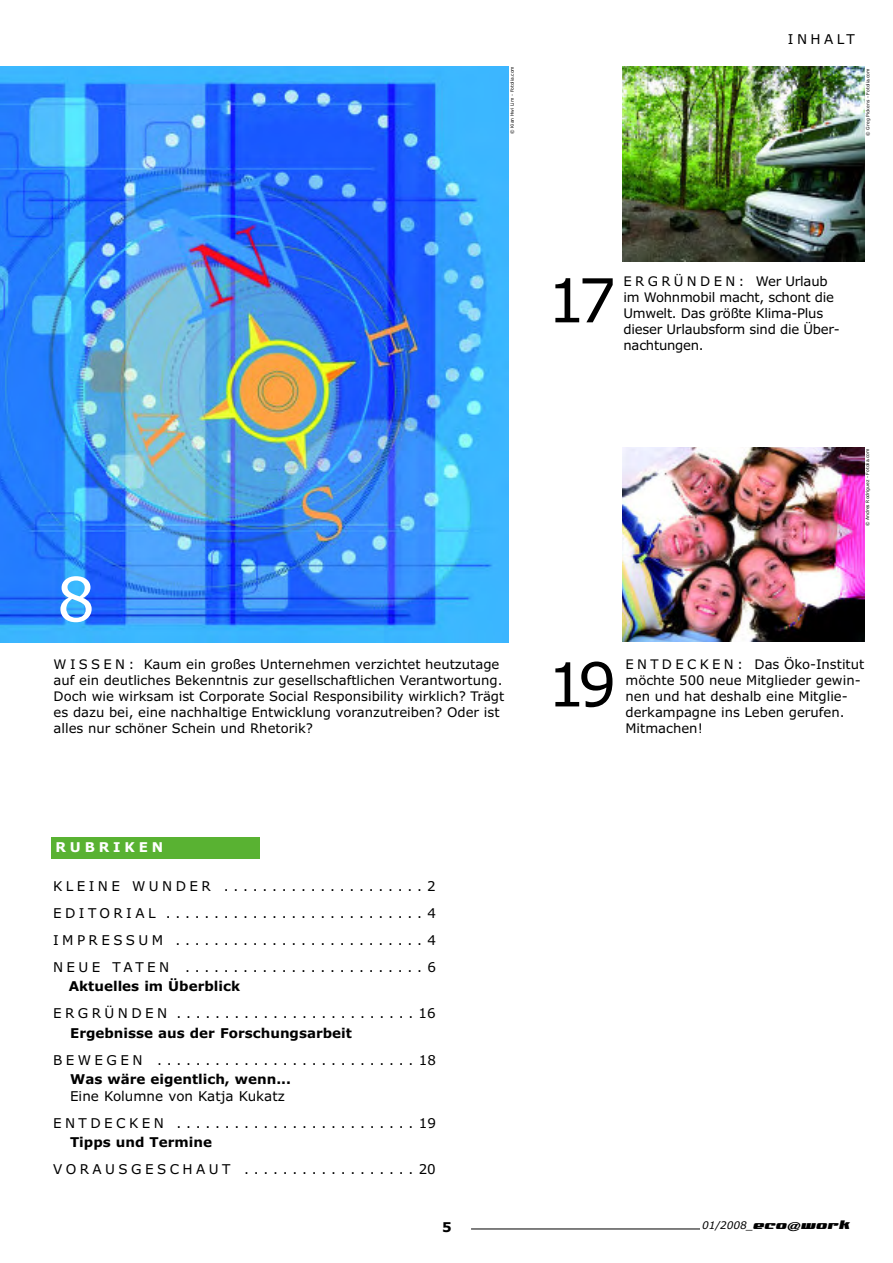
<style>
.page{position:relative;width:893px;height:1263px;background:#fff}
.page>*{position:absolute;margin:0;border:0;box-sizing:border-box;transform-origin:0 0}
.t1{font:60.6px "Verdana";color:#000}
.t2{font:60.6px "Verdana";color:#fff}
.t3{font:13.5px/27px "Verdana";letter-spacing:.255em;color:#000;text-align:justify}
.t4{font:700 13.5px "Verdana";color:#000}
.t5{font:13.5px/27px "Verdana";color:#000}
.t6{font:700 13.5px "Verdana";letter-spacing:.285em;color:#fff}
.t7{font:13.2px/15.9px "Verdana";color:#000}
.t8{font:13.2px/15.9px "Verdana";letter-spacing:-.02em;color:#000}
.t9{font:italic 10.5px "Verdana";color:#000}
.t10{font:4.5px "Verdana";color:#000}
.s1{font-family:"Nationalyze ALP";font-style:normal;font-size:13.5px}
</style>
<div class="page">
<img style="left:0;top:66px;width:508px;height:576px">
<img style="left:622px;top:448px;width:242px;height:194px">
<img style="left:622px;top:67px;width:242px;height:194px">
<div style="left:51px;top:838px;width:209px;height:21px;background:#59b232"></div>
<hr style="left:471px;top:1228px;width:229px;height:1px;background:#000">
<p class="t3" style="left:788px;top:27px;width:69px">INHALT</p>
<p class="t10" style="left:511px;top:134px;width:69px;rotate:-90deg">© Kian Hwi Lim - Fotolia.com</p>
<p class="t10" style="left:866px;top:136px;width:69px;rotate:-90deg">© Greg Pickens - Fotolia.com</p>
<h1 class="t2" style="left:57px;top:577px;width:40px">8</h1>
<p class="t7" style="left:54px;top:658px;width:452px">W I S S E N : Kaum ein großes Unternehmen verzichtet heutzutage auf ein deutliches Bekenntnis zur gesellschaftlichen Verantwortung.<br>Doch wie wirksam ist Corporate Social Responsibility wirklich? Trägt es dazu bei, eine nachhaltige Entwicklung voranzutreiben? Oder ist alles nur schöner Schein und Rhetorik?</p>
<p class="t6" style="left:56px;top:842px;width:109px">RUBRIKEN</p>
<p class="t3" style="left:53px;top:873px;width:384px">KLEINE WUNDER . . . . . . . . . . . . . . . . . . . . . 2<br>EDITORIAL . . . . . . . . . . . . . . . . . . . . . . . . . . . 4<br>IMPRESSUM . . . . . . . . . . . . . . . . . . . . . . . . . . 4<br>NEUE TATEN . . . . . . . . . . . . . . . . . . . . . . . . . 6</p>
<p class="t4" style="left:69px;top:981px;width:173px">Aktuelles im Überblick</p>
<p class="t3" style="left:53px;top:1001px;width:384px">ERGRÜNDEN . . . . . . . . . . . . . . . . . . . . . . . . . 16</p>
<p class="t4" style="left:70px;top:1028px;width:283px">Ergebnisse aus der Forschungsarbeit</p>
<p class="t3" style="left:53px;top:1047px;width:384px">BEWEGEN . . . . . . . . . . . . . . . . . . . . . . . . . . . 18</p>
<p class="t4" style="left:70px;top:1074px;width:222px">Was wäre eigentlich, wenn...</p>
<p class="t5" style="left:53px;top:1083px;width:384px;text-indent:17px">Eine Kolumne von Katja Kukatz<br>ENTDECKEN . . . . . . . . . . . . . . . . . . . . . . . . . 19</p>
<p class="t4" style="left:70px;top:1137px;width:143px">Tipps und Termine</p>
<p class="t3" style="left:53px;top:1157px;width:384px">VORAUSGESCHAUT . . . . . . . . . . . . . . . . . . 20</p>
<h1 class="t1" style="left:547px;top:278px;width:71px">17</h1>
<p class="t8" style="left:623px;top:275px;width:218px">ERGRÜNDEN: Wer Urlaub im Wohnmobil macht, schont die<br>Umwelt. Das größte Klima-Plus dieser Urlaubsform sind die Über&shy;nachtungen.</p>
<p class="t10" style="left:866px;top:526px;width:79px;rotate:-90deg">© Andres Rodriguez - Fotolia.com</p>
<h1 class="t1" style="left:547px;top:662px;width:71px">19</h1>
<p class="t7" style="left:625px;top:658px;width:240px">E N T D E C K E N : Das Öko-Institut möchte 500 neue Mitglieder gewin&shy;nen und hat deshalb eine Mitglie&shy;derkampagne ins Leben gerufen.<br>Mitmachen!</p>
<p class="t4" style="left:442px;top:1222px;width:11px">5</p>
<p class="t9" style="left:702px;top:1221px;width:150px">01/2008_<span class="s1">eco@work</span></p>
</div>
